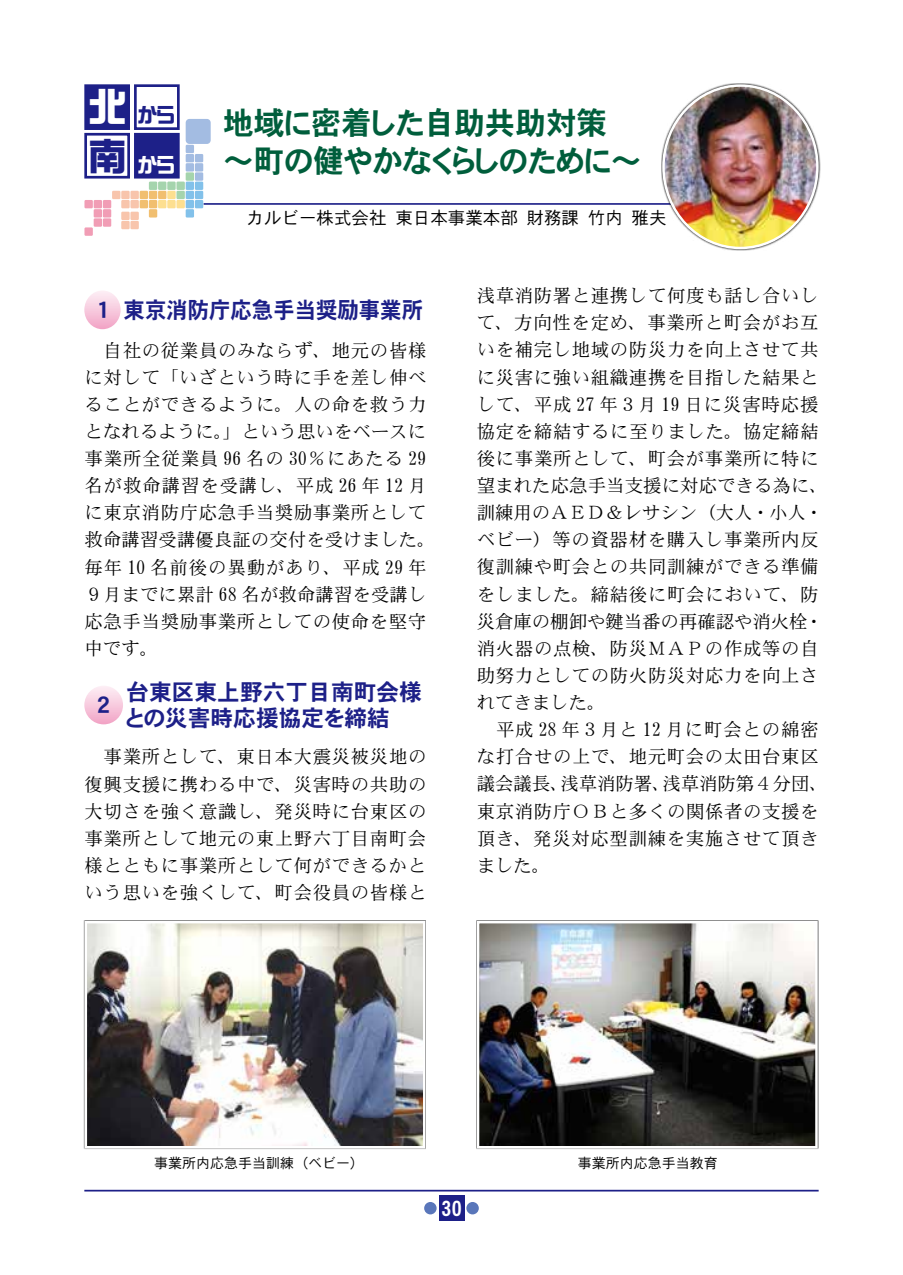
<style>
.page{position:relative;width:903px;height:1275px;background:#fff}
.page>*{position:absolute;margin:0;border:0;box-sizing:border-box;transform-origin:0 0}
.t1{font:38.5px "DF So Gei W9 WING RKSJ H";color:#fff}
.t2{font:38.5px "DF So Gei W9 WING RKSJ H";color:#1d2088}
.t3{font:31.5px/38.5px "DFHS Gothic W7 WING RKSJ H";color:#005e3c}
.t4{font:22.75px/26.2px "DFHS Gothic W7 WING RKSJ H";color:#1d2088}
.t5{font:22.75px "DFHS Gothic W7 WIN RKSJ H";color:#1d2088}
.t6{font:21px "DFHS Gothic W7 WIN RKSJ H";color:#fff}
.t7{font:21px "DFHS Gothic W7 WING RKSJ H";color:#fff}
.t8{font:20.12px "DF So Gei W9 WING RKSJ H";color:#fff}
.t9{font:20.12px "DF So Gei W9 WING RKSJ H";color:#1d2088}
.t10{font:18.38px/27.1px "DFHS Mincho W3 WIN RKSJ H";letter-spacing:.035em;color:#000}
.t11{font:17.5px "DFHS Gothic W3 WIN RKSJ H";color:#000}
.t12{font:14px "DFHS Gothic W3 WIN RKSJ H";color:#000}
</style>
<div class="page">
<hr style="left:84px;top:1190px;width:735px;height:1px;background:#1d2088">
<div style="left:439px;top:1196px;width:25px;height:25px;background:#1d2088"></div>
<div style="left:466px;top:1202px;width:13px;height:12px;background:#5976ba;border-radius:50%"></div>
<div style="left:424px;top:1202px;width:13px;height:12px;background:#5976ba;border-radius:50%"></div>
<div style="left:186px;top:145px;width:8px;height:8px;background:#a3bce2"></div>
<div style="left:186px;top:119px;width:25px;height:25px;background:#a3bce2;border-radius:4px"></div>
<div style="left:186px;top:154px;width:8px;height:8px;background:#a3bce2"></div>
<div style="left:195px;top:154px;width:8px;height:8px;background:#a3bce2"></div>
<div style="left:186px;top:163px;width:8px;height:9px;background:#a3bce2"></div>
<div style="left:195px;top:163px;width:8px;height:9px;background:#a3bce2"></div>
<div style="left:195px;top:172px;width:8px;height:9px;background:#a3bce2"></div>
<div style="left:176px;top:200px;width:9px;height:8px;background:#fddf90"></div>
<div style="left:167px;top:191px;width:9px;height:8px;background:#fddf90"></div>
<div style="left:167px;top:200px;width:9px;height:8px;background:#fddf90"></div>
<div style="left:158px;top:200px;width:8px;height:8px;background:#fddf90"></div>
<div style="left:186px;top:172px;width:8px;height:9px;background:#a5d4ad"></div>
<div style="left:176px;top:182px;width:9px;height:8px;background:#a5d4ad"></div>
<div style="left:176px;top:191px;width:9px;height:8px;background:#a5d4ad"></div>
<div style="left:167px;top:182px;width:9px;height:8px;background:#a5d4ad"></div>
<div style="left:158px;top:182px;width:8px;height:8px;background:#a5d4ad"></div>
<div style="left:149px;top:182px;width:8px;height:8px;background:#a5d4ad"></div>
<div style="left:130px;top:191px;width:9px;height:8px;background:#f8c5ac"></div>
<div style="left:130px;top:200px;width:9px;height:8px;background:#f8c5ac"></div>
<div style="left:130px;top:212px;width:9px;height:8px;background:#f8c5ac"></div>
<div style="left:121px;top:212px;width:9px;height:8px;background:#f8c5ac"></div>
<div style="left:130px;top:221px;width:9px;height:8px;background:#f8c5ac"></div>
<div style="left:121px;top:221px;width:9px;height:8px;background:#f8c5ac"></div>
<div style="left:121px;top:191px;width:9px;height:8px;background:#f8c5ac"></div>
<div style="left:112px;top:191px;width:8px;height:8px;background:#f8c5ac"></div>
<div style="left:121px;top:200px;width:9px;height:8px;background:#f8c5ac"></div>
<div style="left:103px;top:200px;width:8px;height:8px;background:#f19db5"></div>
<div style="left:103px;top:209px;width:8px;height:9px;background:#f19db5"></div>
<div style="left:94px;top:200px;width:8px;height:8px;background:#f19db5"></div>
<div style="left:84px;top:200px;width:9px;height:8px;background:#f19db5"></div>
<div style="left:84px;top:227px;width:9px;height:9px;background:#f19db5"></div>
<div style="left:94px;top:209px;width:8px;height:9px;background:#f19db5"></div>
<div style="left:103px;top:218px;width:8px;height:9px;background:#f19db5"></div>
<div style="left:94px;top:218px;width:8px;height:9px;background:#f19db5"></div>
<div style="left:158px;top:191px;width:8px;height:8px;background:#f1bf70"></div>
<div style="left:149px;top:191px;width:8px;height:8px;background:#f1bf70"></div>
<div style="left:149px;top:200px;width:8px;height:8px;background:#f1bf70"></div>
<div style="left:140px;top:191px;width:8px;height:8px;background:#f1bf70"></div>
<div style="left:140px;top:200px;width:8px;height:8px;background:#f1bf70"></div>
<div style="left:149px;top:209px;width:8px;height:9px;background:#f1bf70"></div>
<div style="left:186px;top:182px;width:8px;height:8px;background:#82c1ea"></div>
<div style="left:186px;top:191px;width:8px;height:8px;background:#82c1ea"></div>
<div style="left:195px;top:182px;width:8px;height:8px;background:#82c1ea"></div>
<div style="left:186px;top:200px;width:8px;height:8px;background:#82c1ea"></div>
<div style="left:195px;top:191px;width:8px;height:8px;background:#82c1ea"></div>
<div style="left:186px;top:209px;width:8px;height:9px;background:#82c1ea"></div>
<div style="left:195px;top:200px;width:8px;height:8px;background:#82c1ea"></div>
<div style="left:84px;top:84px;width:46px;height:46px;background:#1d2088;border:3px solid #1d2088"></div>
<div style="left:134px;top:84px;width:46px;height:46px;background:#fff;border:3px solid #1d2088"></div>
<div style="left:84px;top:133px;width:46px;height:46px;background:#fff;border:3px solid #1d2088"></div>
<div style="left:134px;top:133px;width:46px;height:46px;background:#1d2088;border:3px solid #1d2088"></div>
<hr style="left:204px;top:203px;width:562px;height:2px;background:#1d2088">
<div style="left:661px;top:83px;width:159px;height:167px;background:#000;opacity:.75"></div>
<img style="left:663px;top:86px;width:154px;height:162px">
<div style="left:84px;top:686px;width:39px;height:38px;background:linear-gradient(to bottom,#fdf0f6,#f2a7c8);border-radius:19px"></div>
<img style="left:88px;top:924px;width:334px;height:221px">
<div style="left:85px;top:921px;width:340px;height:227px;border:2px solid #fff"></div>
<img style="left:480px;top:924px;width:335px;height:221px">
<div style="left:477px;top:921px;width:341px;height:227px;border:2px solid #fff"></div>
<svg style="left:84px;top:291px;width:37px;height:38px"></svg>
<h1 class="t1" style="left:88px;top:87px;width:40px">北</h1>
<h1 class="t2" style="left:88px;top:137px;width:40px">南</h1>
<p class="t9" style="left:138px;top:105px;width:38px">から</p>
<p class="t8" style="left:138px;top:154px;width:38px">から</p>
<h2 class="t3" style="left:223px;top:104px;width:419px">地域に密着した自助共助対策～町の健やかなくらしのために～</h2>
<p class="t11" style="left:247px;top:209px;width:421px">カルビー株式会社 東日本事業本部 財務課 竹内 雅夫</p>
<p class="t5" style="left:91px;top:298px;width:333px">１東京消防庁応急手当奨励事業所</p>
<p class="t10" style="left:85px;top:337px;width:352px">　自社の従業員のみならず、地元の皆様に対して「いざという時に手を差し伸べることができるように。人の命を救う力となれるように。」という思いをベースに事業所全従業員 96 名の 30％にあたる 29名が救命講習を受講し、平成 26 年 12 月に東京消防庁応急手当奨励事業所として救命講習受講優良証の交付を受けました。毎年 10 名前後の異動があり、平成 29 年<br>９月までに累計 68 名が救命講習を受講し応急手当奨励事業所としての使命を堅守中です。</p>
<p class="t5" style="left:92px;top:694px;width:24px">２</p>
<p class="t4" style="left:126px;top:679px;width:297px">台東区東上野六丁目南町会様との災害時応援協定を締結</p>
<p class="t10" style="left:85px;top:744px;width:343px;text-align:justify">　事業所として、東日本大震災被災地の復興支援に携わる中で、災害時の共助の大切さを強く意識し、発災時に台東区の事業所として地元の東上野六丁目南町会様とともに事業所として何ができるかという思いを強くして、町会役員の皆様と</p>
<p class="t10" style="left:477px;top:283px;width:352px">浅草消防署と連携して何度も話し合いして、方向性を定め、事業所と町会がお互いを補完し地域の防災力を向上させて共に災害に強い組織連携を目指した結果として、平成 27 年３月 19 日に災害時応援協定を締結するに至りました。協定締結後に事業所として、町会が事業所に特に望まれた応急手当支援に対応できる為に、訓練用のＡＥＤ＆レサシン（大人・小人・ベビー）等の資器材を購入し事業所内反復訓練や町会との共同訓練ができる準備をしました。締結後に町会において、防災倉庫の棚卸や鍵当番の再確認や消火栓・消火器の点検、防災ＭＡＰの作成等の自助努力としての防火防災対応力を向上されてきました。<br>　平成 28 年３月と 12 月に町会との綿密な打合せの上で、地元町会の太田台東区議会議長、浅草消防署、浅草消防第４分団、東京消防庁ＯＢと多くの関係者の支援を頂き、発災対応型訓練を実施させて頂きました。</p>
<p class="t12" style="left:154px;top:1156px;width:212px">事業所内応急手当訓練（ベビー）</p>
<p class="t12" style="left:578px;top:1156px;width:141px">事業所内応急手当教育</p>
<p class="t6" style="left:441px;top:1198px;width:23px">30</p>
<p class="t7" style="left:435px;top:1205px;width:13px">1</p>
</div>
